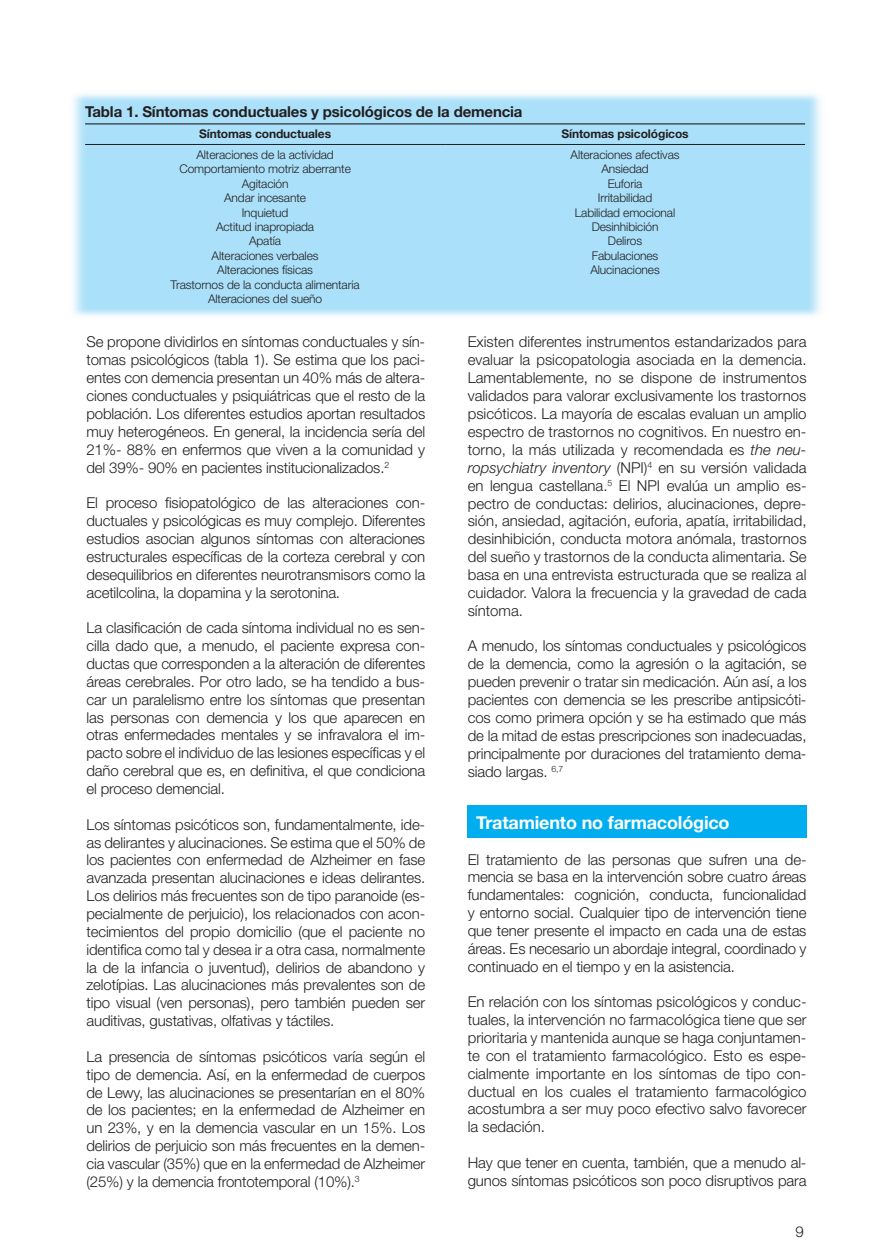
<style>
.page{position:relative;width:893px;height:1259px;background:#fff}
.page>*{position:absolute;margin:0;border:0;box-sizing:border-box;transform-origin:0 0}
.t1{font:700 18px "Helvetica Neue";letter-spacing:-.01em;color:#fff}
.t2{font:300 15px/17.9px "Helvetica Neue LT Std";letter-spacing:-.01em;color:#231f20;text-align:justify}
.t3{font:700 15px "Helvetica Neue LT Std";letter-spacing:-.01em;color:#231f20}
.t4{font:300 12px/14.4px "Helvetica Neue LT Std";letter-spacing:-.01em;color:#231f20;text-align:center}
.t5{font:700 12px "Helvetica Neue LT Std";letter-spacing:-.01em;color:#231f20}
.s1{font-style:italic}
</style>
<div class="page">
<div style="left:467px;top:805px;width:340px;height:33px;background:#00aeef"></div>
<img style="left:73px;top:94px;width:748px;height:222px">
<hr style="left:85px;top:144px;width:360px;height:1px;background:#231f20">
<hr style="left:445px;top:144px;width:360px;height:1px;background:#231f20">
<hr style="left:85px;top:123px;width:360px;height:1px;background:#231f20">
<hr style="left:445px;top:123px;width:360px;height:1px;background:#231f20">
<p class="t3" style="left:85px;top:103px;width:439px">Tabla 1. Síntomas conductuales y psicológicos de la demencia</p>
<p class="t5" style="left:199px;top:127px;width:134px">Síntomas conductuales</p>
<p class="t5" style="left:561px;top:127px;width:129px">Síntomas psicológicos</p>
<p class="t4" style="left:171px;top:147px;width:191px">Alteraciones de la actividad<br>Comportamiento motriz aberrante<br>Agitación<br>Andar incesante<br>Inquietud<br>Actitud inapropiada<br>Apatía<br>Alteraciones verbales<br>Alteraciones físicas<br>Trastornos de la conducta alimentaria<br>Alteraciones del sueño</p>
<p class="t4" style="left:571px;top:147px;width:111px">Alteraciones afectivas<br>Ansiedad<br>Euforia<br>Irritabilidad<br>Labilidad emocional<br>Desinhibición<br>Deliros<br>Fabulaciones<br>Alucinaciones</p>
<p class="t2" style="left:86px;top:333px;width:340px">Se propone dividirlos en síntomas conductuales y sín&shy;tomas psicológicos (tabla 1). Se estima que los paci&shy;entes con demencia presentan un 40% más de altera&shy;ciones conductuales y psiquiátricas que el resto de la población. Los diferentes estudios aportan resultados muy heterogéneos. En general, la incidencia sería del 21%- 88% en enfermos que viven a la comunidad y del 39%- 90% en pacientes institucionalizados.<sup>2</sup></p>
<p class="t2" style="left:86px;top:494px;width:340px">El proceso fisiopatológico de las alteraciones con&shy;ductuales y psicológicas es muy complejo. Diferentes estudios asocian algunos síntomas con alteraciones estructurales específicas de la corteza cerebral y con desequilibrios en diferentes neurotransmisors como la acetilcolina, la dopamina y la serotonina.</p>
<p class="t2" style="left:86px;top:619px;width:340px">La clasificación de cada síntoma individual no es sen&shy;cilla dado que, a menudo, el paciente expresa con&shy;ductas que corresponden a la alteración de diferentes áreas cerebrales. Por otro lado, se ha tendido a bus&shy;car un paralelismo entre los síntomas que presentan las personas con demencia y los que aparecen en otras enfermedades mentales y se infravalora el im&shy;pacto sobre el individuo de las lesiones específicas y el daño cerebral que es, en definitiva, el que condiciona el proceso demencial.</p>
<p class="t2" style="left:86px;top:815px;width:340px">Los síntomas psicóticos son, fundamentalmente, ide&shy;as delirantes y alucinaciones. Se estima que el 50% de los pacientes con enfermedad de Alzheimer en fase avanzada presentan alucinaciones e ideas delirantes.<br>Los delirios más frecuentes son de tipo paranoide (es&shy;pecialmente de perjuicio), los relacionados con acon&shy;tecimientos del propio domicilio (que el paciente no identifica como tal y desea ir a otra casa, normalmente la de la infancia o juventud), delirios de abandono y zelotípias. Las alucinaciones más prevalentes son de tipo visual (ven personas), pero también pueden ser auditivas, gustativas, olfativas y táctiles.</p>
<p class="t2" style="left:86px;top:1047px;width:340px">La presencia de síntomas psicóticos varía según el tipo de demencia. Así, en la enfermedad de cuerpos de Lewy, las alucinaciones se presentarían en el 80% de los pacientes; en la enfermedad de Alzheimer en un 23%, y en la demencia vascular en un 15%. Los delirios de perjuicio son más frecuentes en la demen&shy;cia vascular (35%) que en la enfermedad de Alzheimer (25%) y la demencia frontotemporal (10%).<sup>3</sup></p>
<p class="t2" style="left:468px;top:333px;width:340px">Existen diferentes instrumentos estandarizados para evaluar la psicopatologia asociada en la demencia.<br>Lamentablemente, no se dispone de instrumentos validados para valorar exclusivamente los trastornos psicóticos. La mayoría de escalas evaluan un amplio espectro de trastornos no cognitivos. En nuestro en&shy;torno, la más utilizada y recomendada es <span class="s1">the neu&shy;ropsychiatry inventory</span> (NPI)<sup>4</sup> en su versión validada en lengua castellana.<sup>5</sup> El NPI evalúa un amplio es&shy;pectro de conductas: delirios, alucinaciones, depre&shy;sión, ansiedad, agitación, euforia, apatía, irritabilidad, desinhibición, conducta motora anómala, trastornos del sueño y trastornos de la conducta alimentaria. Se basa en una entrevista estructurada que se realiza al cuidador. Valora la frecuencia y la gravedad de cada síntoma.</p>
<p class="t2" style="left:468px;top:637px;width:340px">A menudo, los síntomas conductuales y psicológicos de la demencia, como la agresión o la agitación, se pueden prevenir o tratar sin medicación. Aún así, a los pacientes con demencia se les prescribe antipsicóti&shy;cos como primera opción y se ha estimado que más de la mitad de estas prescripciones son inadecuadas, principalmente por duraciones del tratamiento dema&shy;siado largas. <sup>6,7</sup></p>
<p class="t1" style="left:476px;top:811px;width:255px">Tratamiento no farmacológico</p>
<p class="t2" style="left:468px;top:850px;width:340px">El tratamiento de las personas que sufren una de&shy;mencia se basa en la intervención sobre cuatro áreas fundamentales: cognición, conducta, funcionalidad y entorno social. Cualquier tipo de intervención tiene que tener presente el impacto en cada una de estas áreas. Es necesario un abordaje integral, coordinado y continuado en el tiempo y en la asistencia.</p>
<p class="t2" style="left:468px;top:992px;width:340px">En relación con los síntomas psicológicos y conduc&shy;tuales, la intervención no farmacológica tiene que ser prioritaria y mantenida aunque se haga conjuntamen&shy;te con el tratamiento farmacológico. Esto es espe&shy;cialmente importante en los síntomas de tipo con&shy;ductual en los cuales el tratamiento farmacológico acostumbra a ser muy poco efectivo salvo favorecer la sedación.</p>
<p class="t2" style="left:468px;top:1153px;width:340px">Hay que tener en cuenta, también, que a menudo al&shy;gunos síntomas psicóticos son poco disruptivos para</p>
<p class="t2" style="left:795px;top:1222px;width:10px">9</p>
</div>
